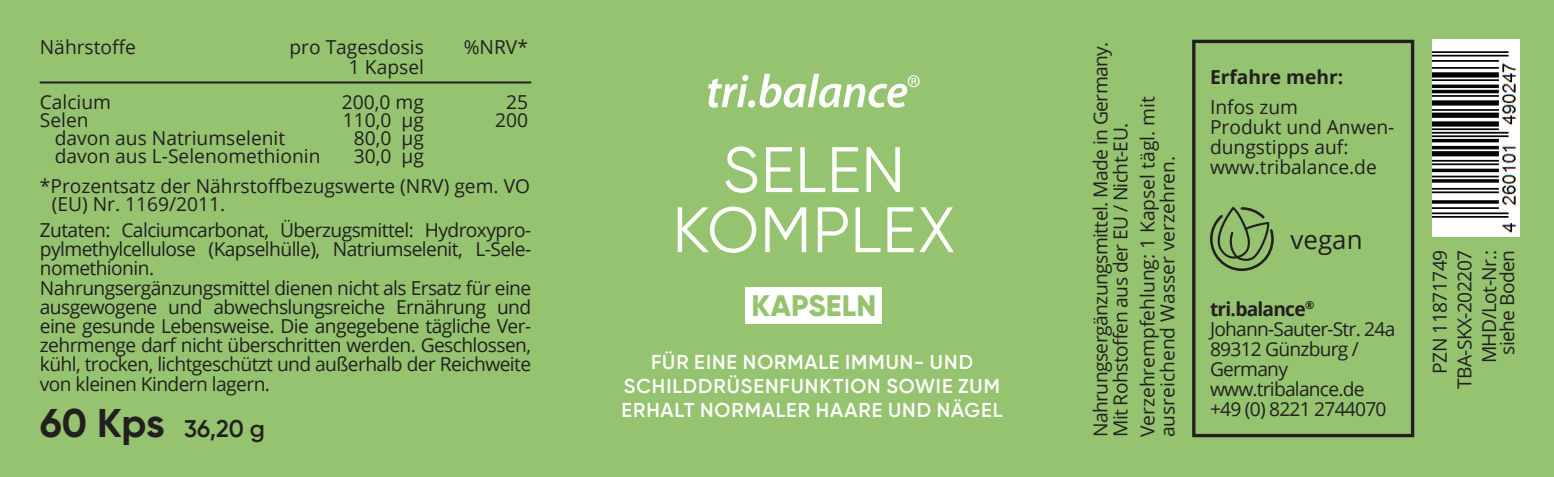
<style>
.page{position:relative;width:1554px;height:477px;background:#fff}
.page>*{position:absolute;margin:0;border:0;box-sizing:border-box;transform-origin:0 0}
.t1{font:64px/60px "Gilroy";letter-spacing:.01em;color:#fff;text-align:center}
.t2{font:800 29.6px "Gilroy";letter-spacing:.01em;color:#95c370}
.t3{font:26px "Open Sans";color:#231f20}
.t4{font:600 24px "Gilroy";color:#231f20}
.t5{font:600 20px/24px "Gilroy";letter-spacing:.05em;color:#fff;text-align:center}
.t6{font:19.2px/19.2px "Open Sans";letter-spacing:-.03em;color:#231f20}
.t7{font:19.2px/20px "Open Sans";color:#231f20}
.t8{font:700 19.2px "Open Sans";color:#231f20}
.s1{font-weight:700;font-size:40px}
.s2{font-weight:700}
</style>
<div class="page">
<div style="left:0;top:0;width:1553px;height:476px;background:#95c370"></div>
<div style="left:748px;top:100px;width:7px;height:7px;background:#fff;border-radius:50%"></div>
<svg style="left:708px;top:75px;width:40px;height:32px"></svg>
<svg style="left:759px;top:74px;width:160px;height:33px"></svg>
<div style="left:745px;top:286px;width:137px;height:37px;background:#fff"></div>
<hr style="left:40px;top:81px;width:491px;height:2px;background:#231f20">
<img style="left:1432px;top:40px;width:86px;height:196px">
<svg style="left:1210px;top:206px;width:63px;height:65px"></svg>
<div style="left:1192px;top:40px;width:222px;height:397px;border:3px solid #231f20"></div>
<p class="t7" style="left:40px;top:37px;width:98px">Nährstoffe</p>
<p class="t7" style="left:289px;top:37px;width:136px">pro Tagesdosis</p>
<p class="t6" style="left:464px;top:37px;width:66px">%NRV*</p>
<p class="t6" style="left:349px;top:57px;width:76px">1 Kapsel</p>
<p class="t7" style="left:40px;top:91px;width:73px">Calcium</p>
<p class="t6" style="left:342px;top:91px;width:84px">200,0 mg</p>
<p class="t6" style="left:506px;top:91px;width:23px">25</p>
<p class="t6" style="left:40px;top:109px;width:50px">Selen</p>
<p class="t6" style="left:343px;top:109px;width:83px">110,0 μg</p>
<p class="t6" style="left:495px;top:109px;width:34px">200</p>
<p class="t7" style="left:55px;top:127px;width:232px">davon aus Natriumselenit</p>
<p class="t6" style="left:354px;top:127px;width:72px">80,0 μg</p>
<p class="t7" style="left:55px;top:145px;width:267px">davon aus L-Selenomethionin</p>
<p class="t7" style="left:40px;top:140px;width:492px;line-height:30px;text-indent:314px">30,0 μg *Prozentsatz der Nährstoffbezugswerte (NRV) gem. VO</p>
<p class="t7" style="left:52px;top:193px;width:175px">(EU) Nr. 1169/2011.</p>
<p class="t6" style="left:40px;top:219px;width:493px">Zutaten: Calciumcarbonat, Überzugsmittel: Hydroxypro&shy;pylmethylcellulose (Kapselhülle), Natriumselenit, L-Sele&shy;nomethionin.<br>Nahrungsergänzungsmittel dienen nicht als Ersatz für eine ausgewogene und abwechslungsreiche Ernährung und eine gesunde Lebensweise. Die angegebene tägliche Ver&shy;zehrmenge darf nicht überschritten werden. Geschlossen, kühl, trocken, lichtgeschützt und außerhalb der Reichweite von kleinen Kindern lagern.</p>
<p class="t4" style="left:40px;top:413px;width:227px"><span class="s1">60 Kps</span> 36,20 g</p>
<p class="t6" style="left:1090px;top:437px;width:397px;rotate:-90deg">Nahrungsergänzungsmittel. Made in Germany.<br>Mit Rohstoffen aus der EU / Nicht-EU.</p>
<p class="t8" style="left:1210px;top:64px;width:135px">Erfahre mehr:</p>
<p class="t7" style="left:1136px;top:437px;width:342px;rotate:-90deg">Verzehrempfehlung: 1 Kapsel tägl. mit ausreichend Wasser verzehren.</p>
<p class="t7" style="left:1210px;top:97px;width:186px">Infos zum<br>Produkt und Anwen&shy;dungstipps auf: www.tribalance.de</p>
<h1 class="t1" style="left:672px;top:139px;width:284px">SELEN<br>KOMPLEX</h1>
<h3 class="t3" style="left:1290px;top:221px;width:73px">vegan</h3>
<h2 class="t2" style="left:751px;top:286px;width:126px">KAPSELN</h2>
<p class="t6" style="left:1210px;top:298px;width:187px"><span class="s2">tri.balance</span><sup>®<br></sup>Johann-Sauter-Str. 24a<br>89312 Günzburg /<br>Germany www.tribalance.de +49 (0) 8221 2744070</p>
<p class="t5" style="left:621px;top:349px;width:383px">FÜR EINE NORMALE IMMUN- UND<br>SCHILDDRÜSENFUNKTION SOWIE ZUM<br>ERHALT NORMALER HAARE UND NÄGEL</p>
<p class="t6" style="left:1454px;top:389px;width:141px;rotate:-90deg">TBA-SKX-202207</p>
<p class="t6" style="left:1429px;top:373px;width:125px;rotate:-90deg">PZN 11871749</p>
<p class="t6" style="left:1479px;top:363px;width:115px;line-height:18px;text-align:center;rotate:-90deg">MHD/Lot-Nr.: siehe Boden</p>
</div>
